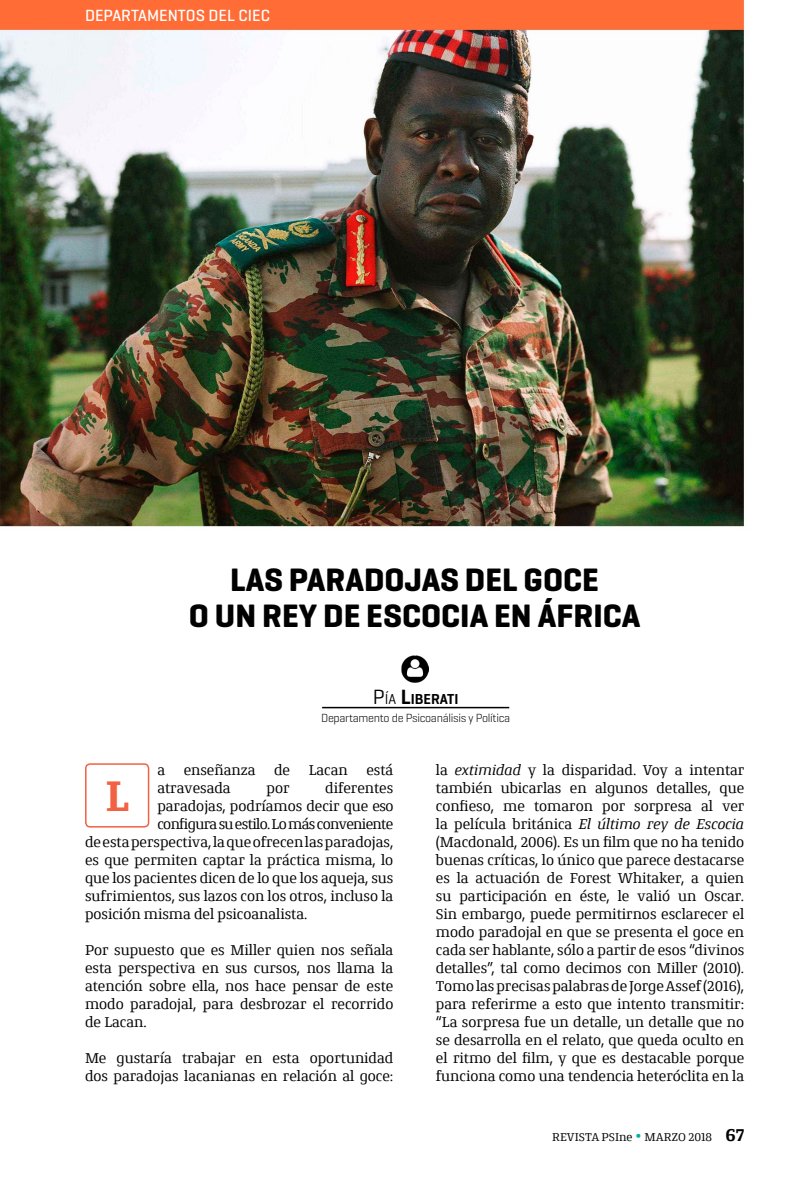
<style>
.page{position:relative;width:808px;height:1191px;background:#fff}
.page>*{position:absolute;margin:0;border:0;box-sizing:border-box;transform-origin:0 0}
.t1{font:45px "Conto Slab Bold";color:#f16144}
.t2{font:700 33px/36px "Geogrotesque";color:#000;text-align:center}
.t3{font:500 16.5px "Geogrotesque";color:#fff}
.t4{font:15px/18px "Conto Slab Regular";color:#000}
.t5{font:15px "Conto Slab Regular";letter-spacing:-.04em;color:#000}
.t6{font:600 14.7px "Geogrotesque";color:#000}
.t7{font:300 12px "Geogrotesque";letter-spacing:-.025em;color:#000}
.t8{font:12px "Conto Slab Regular";color:#000}
.s1{font-weight:400;font-size:21px}
.s2{font-weight:400}
.s3{font-size:21px}
.s4{font-style:italic}
.s5{font-size:18px;color:#00afa5}
.s6{font-family:"Conto Slab Bold";font-size:18px}
</style>
<div class="page">
<img style="left:0;top:0;width:745px;height:828px">
<hr style="left:322px;top:707px;width:187px;height:1px;background:#000">
<img style="left:401px;top:655px;width:27px;height:27px">
<div style="left:85px;top:763px;width:64px;height:64px;border:2px solid #f16144;border-radius:4px"></div>
<p class="t3" style="left:85px;top:5px;width:186px">DEPARTAMENTOS DEL CIEC</p>
<h2 class="t2" style="left:189px;top:562px;width:453px">LAS PARADOJAS DEL GOCE<br>O UN REY DE ESCOCIA EN ÁFRICA</h2>
<p class="t6" style="left:373px;top:689px;width:87px"><span class="s1">P</span><span class="s2">ía</span> <span class="s3">L</span>IBERATI</p>
<p class="t7" style="left:321px;top:710px;width:191px">Departamento de Psicoanálisis y Política</p>
<p class="t4" style="left:157px;top:760px;width:237px">a enseñanza de Lacan está atravesada</p>
<p class="t4" style="left:267px;top:778px;width:24px">por</p>
<p class="t4" style="left:325px;top:778px;width:70px">diferentes</p>
<p class="t4" style="left:157px;top:796px;width:237px">paradojas, podríamos decir que eso</p>
<p class="t5" style="left:157px;top:814px;width:237px">configura su estilo. Lo más conveniente</p>
<p class="t4" style="left:85px;top:832px;width:310px">de esta perspectiva, la que ofrecen las paradojas,</p>
<p class="t4" style="left:85px;top:850px;width:310px">es que permiten captar la práctica misma, lo</p>
<p class="t4" style="left:85px;top:868px;width:310px">que los pacientes dicen de lo que los aqueja, sus</p>
<p class="t4" style="left:85px;top:886px;width:310px">sufrimientos, sus lazos con los otros, incluso la</p>
<p class="t4" style="left:85px;top:904px;width:224px">posición misma del psicoanalista.</p>
<p class="t4" style="left:85px;top:940px;width:310px;text-align:justify">Por supuesto que es Miller quien nos señala esta perspectiva en sus cursos, nos llama la atención sobre ella, nos hace pensar de este modo paradojal, para desbrozar el recorrido de Lacan.</p>
<p class="t4" style="left:85px;top:1048px;width:310px">Me gustaría trabajar en esta oportunidad dos paradojas lacanianas en relación al goce:</p>
<h1 class="t1" style="left:106px;top:767px;width:26px">L</h1>
<p class="t4" style="left:436px;top:760px;width:310px;text-align:justify">la <span class="s4">extimidad</span> y la disparidad. Voy a intentar también ubicarlas en algunos detalles, que confieso, me tomaron por sorpresa al ver la película británica <span class="s4">El último rey de Escocia </span>(Macdonald, 2006). Es un film que no ha tenido buenas críticas, lo único que parece destacarse es la actuación de Forest Whitaker, a quien su participación en éste, le valió un Oscar.<br>Sin embargo, puede permitirnos esclarecer el modo paradojal en que se presenta el goce en cada ser hablante, sólo a partir de esos “divinos detalles”, tal como decimos con Miller (2010).<br>Tomo las precisas palabras de Jorge Assef (2016), para referirme a esto que intento transmitir: “La sorpresa fue un detalle, un detalle que no se desarrolla en el relato, que queda oculto en el ritmo del film, y que es destacable porque funciona como una tendencia heteróclita en la</p>
<p class="t8" style="left:552px;top:1129px;width:193px">REVISTA PSIne <span class="s5">•</span> MARZO 2018 <span class="s6">67</span></p>
</div>
